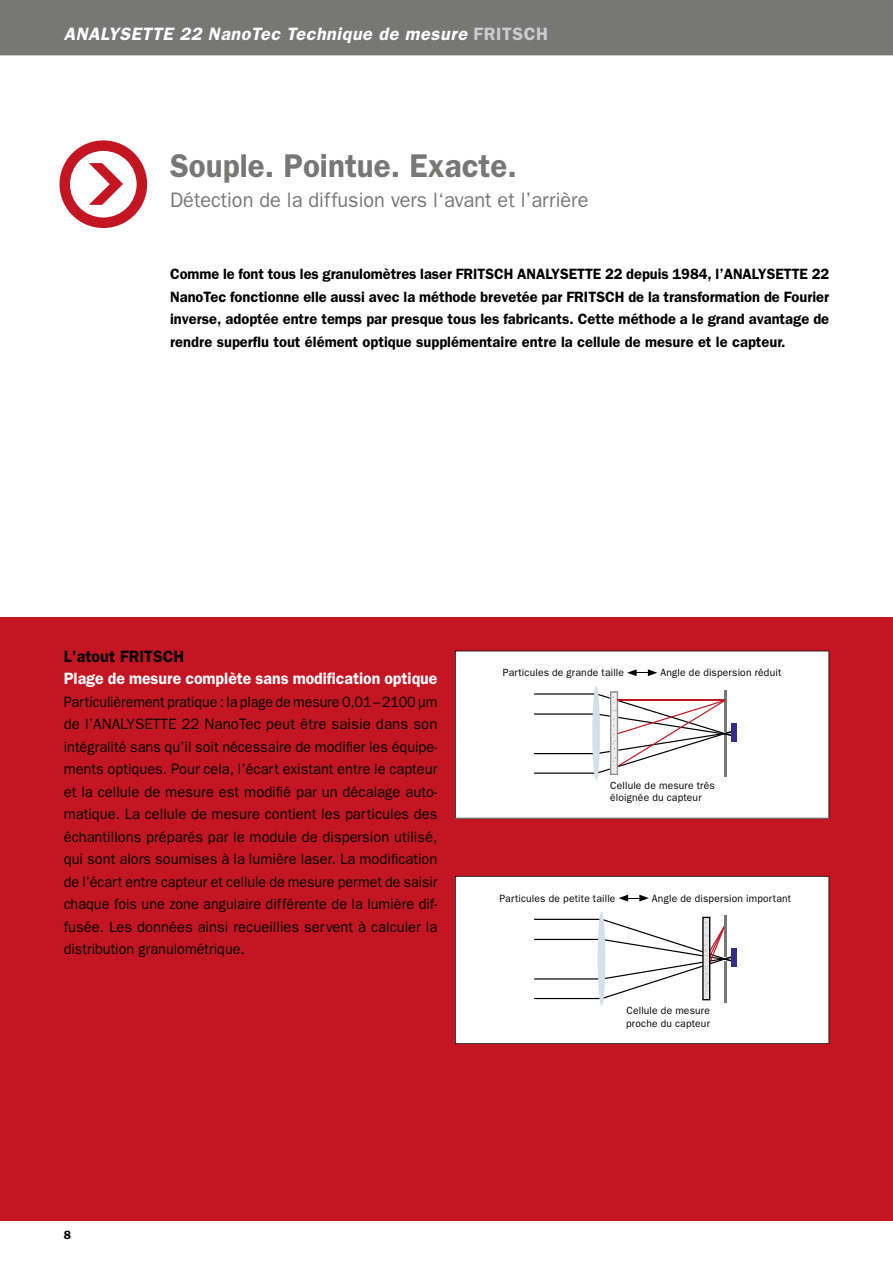
<style>
.page{position:relative;width:893px;height:1263px;background:#fff}
.page>*{position:absolute;margin:0;border:0;box-sizing:border-box;transform-origin:0 0}
.t1{font:600 33px "Franklin Gothic";color:#777776;scale:.95 1}
.t2{font:21px "Franklin Gothic";color:#777776;scale:.95 1}
.t3{font:italic 600 18px "Franklin Gothic";letter-spacing:.03em;color:#fff}
.t4{font:600 16.5px "Franklin Gothic";color:#fff}
.t5{font:600 16.5px "Franklin Gothic";color:#000}
.t6{font:15px/22.5px "Franklin Gothic";color:#000;text-align:justify;scale:.95 1}
.t7{font:600 15px/22.5px "Franklin Gothic";color:#000;text-align:justify}
.t8{font:600 12px "Franklin Gothic";color:#000}
.t9{font:10.5px/12.6px "Franklin Gothic";letter-spacing:.02em;color:#000}
.s1{font-style:normal;color:#cbcccc}
</style>
<div class="page">
<div style="left:0;top:617px;width:893px;height:603px;background:#c31622"></div>
<div style="left:0;top:0;width:893px;height:55px;background:#777776"></div>
<div style="left:455px;top:651px;width:374px;height:168px;background:#fff"></div>
<svg style="left:627px;top:669px;width:30px;height:7px"></svg>
<div style="left:731px;top:723px;width:5px;height:19px;background:#322d88"></div>
<svg style="left:592px;top:686px;width:8px;height:94px"></svg>
<hr style="left:724px;top:690px;width:2px;height:42px;background:#777776">
<hr style="left:724px;top:736px;width:2px;height:41px;background:#777776">
<svg style="left:534px;top:691px;width:197px;height:84px;background:#eae5e6"></svg>
<div style="left:455px;top:876px;width:374px;height:168px;background:#fff"></div>
<svg style="left:619px;top:895px;width:30px;height:7px"></svg>
<div style="left:731px;top:948px;width:5px;height:19px;background:#322d88"></div>
<svg style="left:598px;top:911px;width:7px;height:95px"></svg>
<svg style="left:534px;top:917px;width:197px;height:83px;background:#eae9ea"></svg>
<hr style="left:724px;top:915px;width:2px;height:42px;background:#777776">
<hr style="left:724px;top:961px;width:2px;height:42px;background:#777776">
<svg style="left:59px;top:140px;width:88px;height:88px"></svg>
<p class="t3" style="left:64px;top:28px;width:486px">ANALYSETTE 22 NanoTec Technique de mesure <span class="s1">FRITSCH</span></p>
<h1 class="t1" style="left:170px;top:154px;width:366px">Souple. Pointue. Exacte.</h1>
<h2 class="t2" style="left:170px;top:193px;width:442px">Détection de la diffusion vers l‘avant et l’arrière</h2>
<p class="t7" style="left:170px;top:264px;width:661px">Comme le font tous les granulomètres laser FRITSCH ANALYSETTE 22 depuis 1984, l’ANALYSETTE 22<br>NanoTec fonctionne elle aussi avec la méthode brevetée par FRITSCH de la transformation de Fourier inverse, adoptée entre temps par presque tous les fabricants. Cette méthode a le grand avantage de rendre superflu tout élément optique supplémentaire entre la cellule de mesure et le capteur.</p>
<p class="t5" style="left:64px;top:650px;width:122px">L’atout FRITSCH</p>
<p class="t4" style="left:64px;top:673px;width:375px">Plage de mesure complète sans modification optique</p>
<p class="t6" style="left:64px;top:692px;width:395px">Particulièrement pratique : la plage de mesure 0,01 – 2100 µm de l’ANALYSETTE 22 NanoTec peut être saisie dans son intégralité sans qu’il soit nécessaire de modifier les équipe&shy;ments optiques. Pour cela, l’écart existant entre le capteur et la cellule de mesure est modifié par un décalage auto&shy;matique. La cellule de mesure contient les particules des échantillons préparés par le module de dispersion utilisé, qui sont alors soumises à la lumière laser. La modification de l’écart entre capteur et cellule de mesure permet de saisir chaque fois une zone angulaire différente de la lumière dif&shy;fusée. Les données ainsi recueillies servent à calculer la distribution granulométrique.</p>
<p class="t9" style="left:503px;top:667px;width:123px">Particules de grande taille</p>
<p class="t9" style="left:660px;top:667px;width:122px">Angle de dispersion réduit</p>
<p class="t9" style="left:610px;top:780px;width:106px">Cellule de mesure très éloignée du capteur</p>
<p class="t9" style="left:499px;top:893px;width:118px">Particules de petite taille</p>
<p class="t9" style="left:652px;top:893px;width:141px">Angle de dispersion important</p>
<p class="t9" style="left:626px;top:1005px;width:85px">Cellule de mesure proche du capteur</p>
<p class="t8" style="left:64px;top:1230px;width:9px">8</p>
</div>
